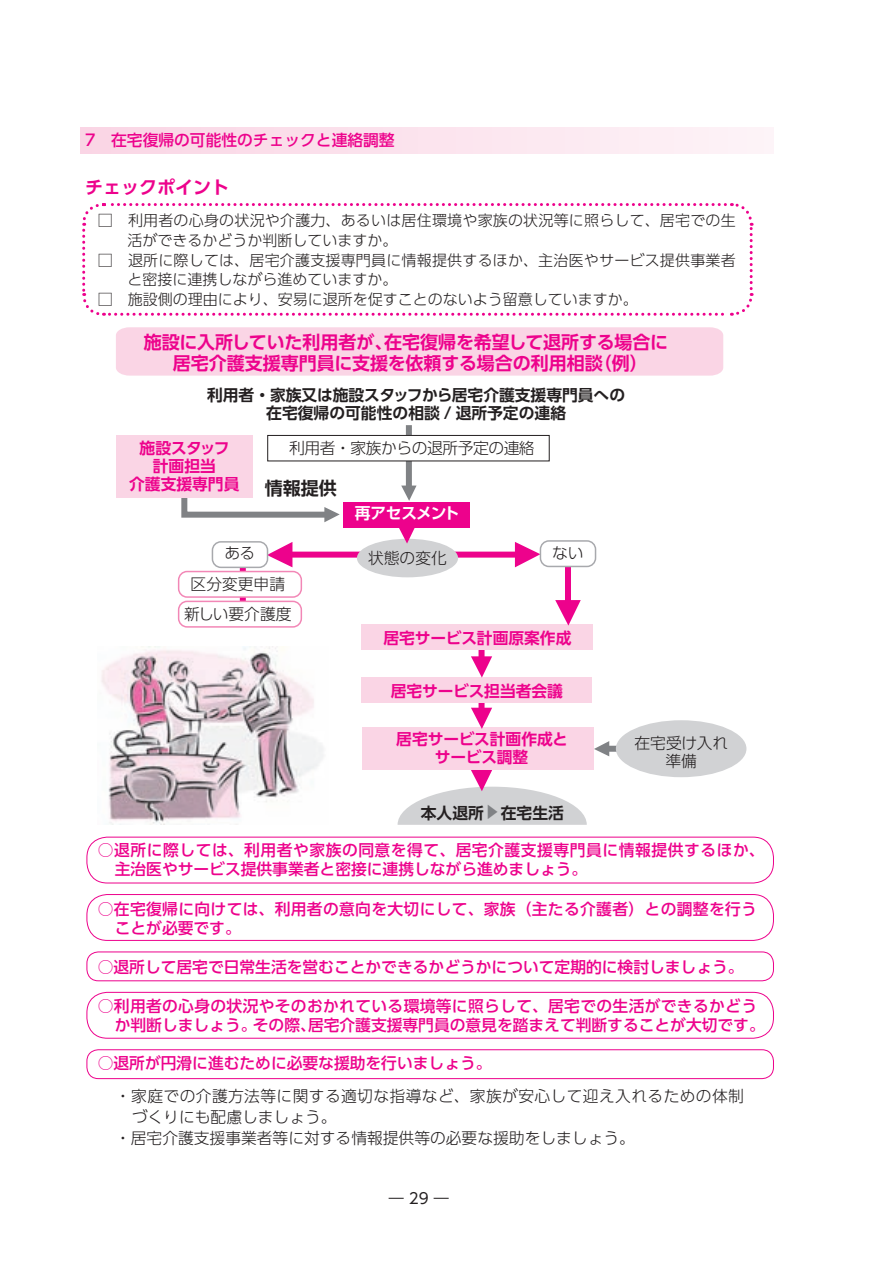
<style>
.page{position:relative;width:893px;height:1263px;background:#fff}
.page>*{position:absolute;margin:0;border:0;box-sizing:border-box;transform-origin:0 0}
.t1{font:700 18px/21px "UD Shin Go Pro De";color:#ed028c;text-align:center}
.t2{font:700 18px "UD Shin Go Pro De";color:#231f20}
.t3{font:500 15.75px "UD Shin Go Pro";color:#ed028c}
.t4{font:500 15.75px/19.5px "UD Shin Go Pro";letter-spacing:.02em;color:#ed028c}
.t5{font:300 15.75px/18px "UD Shin Go Pro";color:#231f20;text-align:center}
.t6{font:500 15.75px/19.5px "UD Shin Go Pro";letter-spacing:.035em;color:#ed028c}
.t7{font:700 15.75px/18px "UD Shin Go Pro De";color:#ed028c;text-align:center}
.t8{font:700 15.75px/18px "UD Shin Go Pro De";color:#231f20;text-align:center}
.t9{font:500 15.75px/19.5px "UD Shin Go Pro";letter-spacing:.025em;color:#ed028c}
.t10{font:300 15.75px "UD Shin Go Pro";letter-spacing:.025em;color:#231f20}
.t11{font:300 15.75px "UD Shin Go Pro";letter-spacing:-.025em;color:#231f20}
.t12{font:700 15.75px "UD Shin Go Pro De";letter-spacing:-.04em;color:#fff}
.t13{font:700 15.75px "UD Shin Go Pro De";color:#808285}
.t14{font:300 15px "UD Shin Go Pro";letter-spacing:.015em;color:#231f20}
.t15{font:15px "UD Shin Go Pro";color:#231f20}
</style>
<div class="page">
<svg style="left:82px;top:203px;width:672px;height:113px"></svg>
<div style="left:86px;top:837px;width:688px;height:46px;border:1px solid #ed028c;border-radius:21px"></div>
<div style="left:86px;top:992px;width:688px;height:47px;border:1px solid #ed028c;border-radius:21px"></div>
<div style="left:86px;top:894px;width:688px;height:47px;border:1px solid #ed028c;border-radius:21px"></div>
<div style="left:86px;top:951px;width:688px;height:30px;border:1px solid #ed028c;border-radius:12px"></div>
<div style="left:86px;top:1049px;width:688px;height:30px;border:1px solid #ed028c;border-radius:12px"></div>
<div style="left:81px;top:128px;width:693px;height:25px;background:linear-gradient(to right,#fad5e4,#fdf3f7)"></div>
<div style="left:116px;top:327px;width:607px;height:49px;background:#fad5e5"></div>
<div style="left:406px;top:425px;width:6px;height:68px;background:#808285"></div>
<svg style="left:401px;top:485px;width:16px;height:16px"></svg>
<svg style="left:181px;top:461px;width:159px;height:61px"></svg>
<div style="left:602px;top:746px;width:68px;height:6px;background:#808285"></div>
<svg style="left:594px;top:741px;width:15px;height:15px"></svg>
<svg style="left:240px;top:568px;width:6px;height:33px"></svg>
<div style="left:479px;top:636px;width:6px;height:25px;background:#ed028c"></div>
<div style="left:479px;top:688px;width:6px;height:25px;background:#ed028c"></div>
<div style="left:343px;top:502px;width:127px;height:25px;background:#ed028c"></div>
<div style="left:361px;top:677px;width:231px;height:26px;background:#fad5e5"></div>
<div style="left:361px;top:624px;width:232px;height:26px;background:#fad5e5"></div>
<div style="left:116px;top:435px;width:137px;height:63px;background:#fad5e5"></div>
<div style="left:616px;top:720px;width:130px;height:57px;background:#d1d2d4;border-radius:50%"></div>
<div style="left:362px;top:727px;width:232px;height:43px;background:#fad5e5"></div>
<div style="left:565px;top:556px;width:6px;height:53px;background:#ed028c"></div>
<svg style="left:555px;top:600px;width:26px;height:26px"></svg>
<div style="left:179px;top:571px;width:122px;height:26px;background:#fff;border-radius:9px"></div>
<div style="left:178px;top:571px;width:124px;height:27px;border:2px solid #f287b6;border-radius:9px"></div>
<div style="left:178px;top:601px;width:124px;height:27px;border:2px solid #f287b6;border-radius:9px"></div>
<div style="left:286px;top:552px;width:242px;height:6px;background:#ed028c"></div>
<svg style="left:267px;top:542px;width:25px;height:25px"></svg>
<svg style="left:515px;top:542px;width:25px;height:25px"></svg>
<div style="left:212px;top:541px;width:56px;height:27px;border:2px solid #a8a9ad;border-radius:9px"></div>
<div style="left:540px;top:541px;width:55px;height:25px;background:#fff;border-radius:9px"></div>
<div style="left:540px;top:540px;width:56px;height:27px;border:2px solid #a8a9ad;border-radius:9px"></div>
<div style="left:357px;top:539px;width:101px;height:38px;background:#d1d2d4;border-radius:50%"></div>
<div style="left:268px;top:435px;width:281px;height:26px;background:#fff"></div>
<div style="left:267px;top:435px;width:283px;height:26px;border:1px solid #231f20"></div>
<img style="left:101px;top:646px;width:223px;height:178px">
<svg style="left:471px;top:656px;width:21px;height:22px"></svg>
<svg style="left:471px;top:708px;width:21px;height:21px"></svg>
<svg style="left:398px;top:770px;width:189px;height:55px"></svg>
<svg style="left:396px;top:527px;width:21px;height:17px"></svg>
<p class="t3" style="left:85px;top:127px;width:311px">7　在宅復帰の可能性のチェックと連絡調整</p>
<p class="t1" style="left:85px;top:176px;width:145px">チェックポイント</p>
<p class="t14" style="left:98px;top:208px;width:639px">□　利用者の心身の状況や介護力、あるいは居住環境や家族の状況等に照らして、居宅での生</p>
<p class="t14" style="left:128px;top:228px;width:272px">活ができるかどうか判断していますか。</p>
<p class="t14" style="left:98px;top:248px;width:639px">□　退所に際しては、居宅介護支援専門員に情報提供するほか、主治医やサービス提供事業者</p>
<p class="t14" style="left:128px;top:268px;width:272px">と密接に連携しながら進めていますか。</p>
<p class="t14" style="left:98px;top:287px;width:541px">□　施設側の理由により、安易に退所を促すことのないよう留意していますか。</p>
<p class="t1" style="left:144px;top:331px;width:526px">施設に入所していた利用者が、在宅復帰を希望して退所する場合に居宅介護支援専門員に支援を依頼する場合の利用相談（例）</p>
<p class="t8" style="left:207px;top:385px;width:420px">利用者・家族又は施設スタッフから居宅介護支援専門員への在宅復帰の可能性の相談 / 退所予定の連絡</p>
<p class="t7" style="left:129px;top:438px;width:112px">施設スタッフ<br>計画担当<br>介護支援専門員</p>
<p class="t11" style="left:289px;top:435px;width:247px">利用者・家族からの退所予定の連絡</p>
<p class="t2" style="left:265px;top:474px;width:74px">情報提供</p>
<p class="t12" style="left:355px;top:501px;width:106px">再アセスメント</p>
<p class="t5" style="left:191px;top:537px;width:96px;line-height:31px">ある<br>区分変更申請</p>
<p class="t5" style="left:552px;top:543px;width:33px">ない</p>
<p class="t5" style="left:368px;top:548px;width:80px">状態の変化</p>
<p class="t5" style="left:184px;top:605px;width:109px">新しい要介護度</p>
<p class="t7" style="left:383px;top:629px;width:190px">居宅サービス計画原案作成</p>
<p class="t7" style="left:391px;top:682px;width:174px">居宅サービス担当者会議</p>
<p class="t7" style="left:396px;top:729px;width:173px">居宅サービス計画作成とサービス調整</p>
<p class="t8" style="left:421px;top:803px;width:64px">本人退所</p>
<p class="t13" style="left:505px;top:804px;width:17px;rotate:90deg">▲</p>
<p class="t8" style="left:501px;top:803px;width:64px">在宅生活</p>
<p class="t5" style="left:634px;top:733px;width:95px">在宅受け入れ準備</p>
<p class="t6" style="left:115px;top:840px;width:651px;text-indent:-17px">○退所に際しては、利用者や家族の同意を得て、居宅介護支援専門員に情報提供するほか、主治医やサービス提供事業者と密接に連携しながら進めましょう。</p>
<p class="t9" style="left:115px;top:898px;width:644px;text-indent:-17px">○在宅復帰に向けては、利用者の意向を大切にして、家族（主たる介護者）との調整を行うことが必要です。</p>
<p class="t3" style="left:98px;top:954px;width:647px">○退所して居宅で日常生活を営むことかできるかどうかについて定期的に検討しましょう。</p>
<p class="t4" style="left:115px;top:996px;width:651px;text-indent:-17px">○利用者の心身の状況やそのおかれている環境等に照らして、居宅での生活ができるかどうか判断しましょう。その際、居宅介護支援専門員の意見を踏まえて判断することが大切です。</p>
<p class="t3" style="left:98px;top:1050px;width:395px">○退所が円滑に進むために必要な援助を行いましょう。</p>
<p class="t10" style="left:115px;top:1083px;width:630px">・家庭での介護方法等に関する適切な指導など、家族が安心して迎え入れるための体制</p>
<p class="t5" style="left:132px;top:1108px;width:206px">づくりにも配慮しましょう。</p>
<p class="t5" style="left:115px;top:1129px;width:521px">・居宅介護支援事業者等に対する情報提供等の必要な援助をしましょう。</p>
<p class="t15" style="left:389px;top:1186px;width:61px">― 29 ―</p>
</div>
